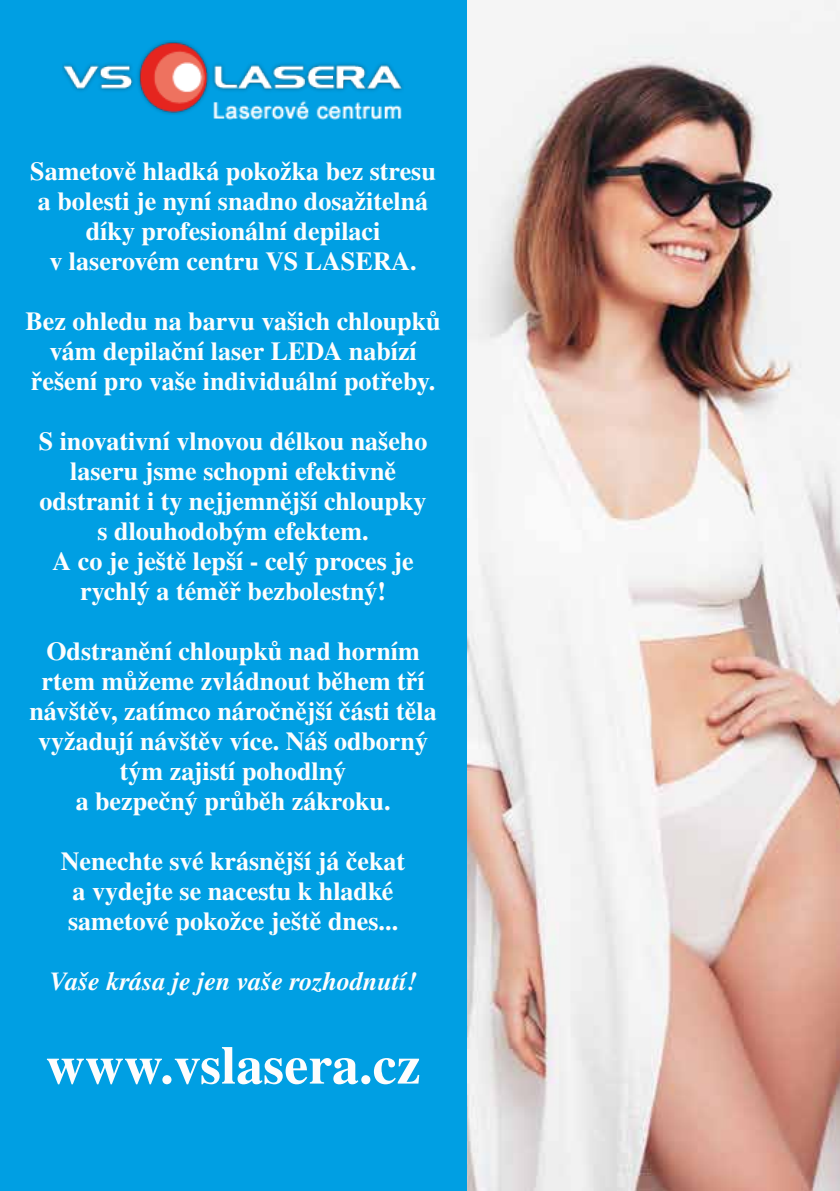
<style>
.page{position:relative;width:840px;height:1191px;background:#fff}
.page>*{position:absolute;margin:0;border:0;box-sizing:border-box;transform-origin:0 0}
.t1{font:700 54px "STIX General";color:#fdfdfd}
.t2{font:700 26px/30px "STIX General";color:#fdfdfd;text-align:center}
.t3{font:italic 700 26px "STIX General";color:#fdfdfd}
</style>
<div class="page">
<img style="left:466px;top:0;width:373px;height:1191px">
<div style="left:0;top:0;width:466px;height:1191px;background:#009fe3"></div>
<img style="left:62px;top:40px;width:341px;height:79px">
<p class="t2" style="left:30px;top:157px;width:407px">Sametově hladká pokožka bez stresu a bolesti je nyní snadno dosažitelná díky profesionální depilaci<br>v laserovém centru VS LASERA.</p>
<p class="t2" style="left:26px;top:307px;width:416px">Bez ohledu na barvu vašich chloupků vám depilační laser LEDA nabízí řešení pro vaše individuální potřeby.</p>
<p class="t2" style="left:39px;top:427px;width:390px">S inovativní vlnovou délkou našeho laseru jsme schopni efektivně odstranit i ty nejjemnější chloupky s dlouhodobým efektem.<br>A co je ještě lepší - celý proces je rychlý a téměř bezbolestný!</p>
<p class="t2" style="left:29px;top:637px;width:408px">Odstranění chloupků nad horním rtem můžeme zvládnout během tří návštěv, zatímco náročnější části těla vyžadují návštěv více. Náš odborný tým zajistí pohodlný<br>a bezpečný průběh zákroku.</p>
<p class="t2" style="left:61px;top:847px;width:345px;text-align:left">Nenechte své krásnější já čekat a vydejte se nacestu k hladké sametové pokožce ještě dnes...</p>
<p class="t3" style="left:49px;top:964px;width:369px">Vaše krása je jen vaše rozhodnutí!</p>
<h1 class="t1" style="left:46px;top:1026px;width:376px">www.vslasera.cz</h1>
</div>
